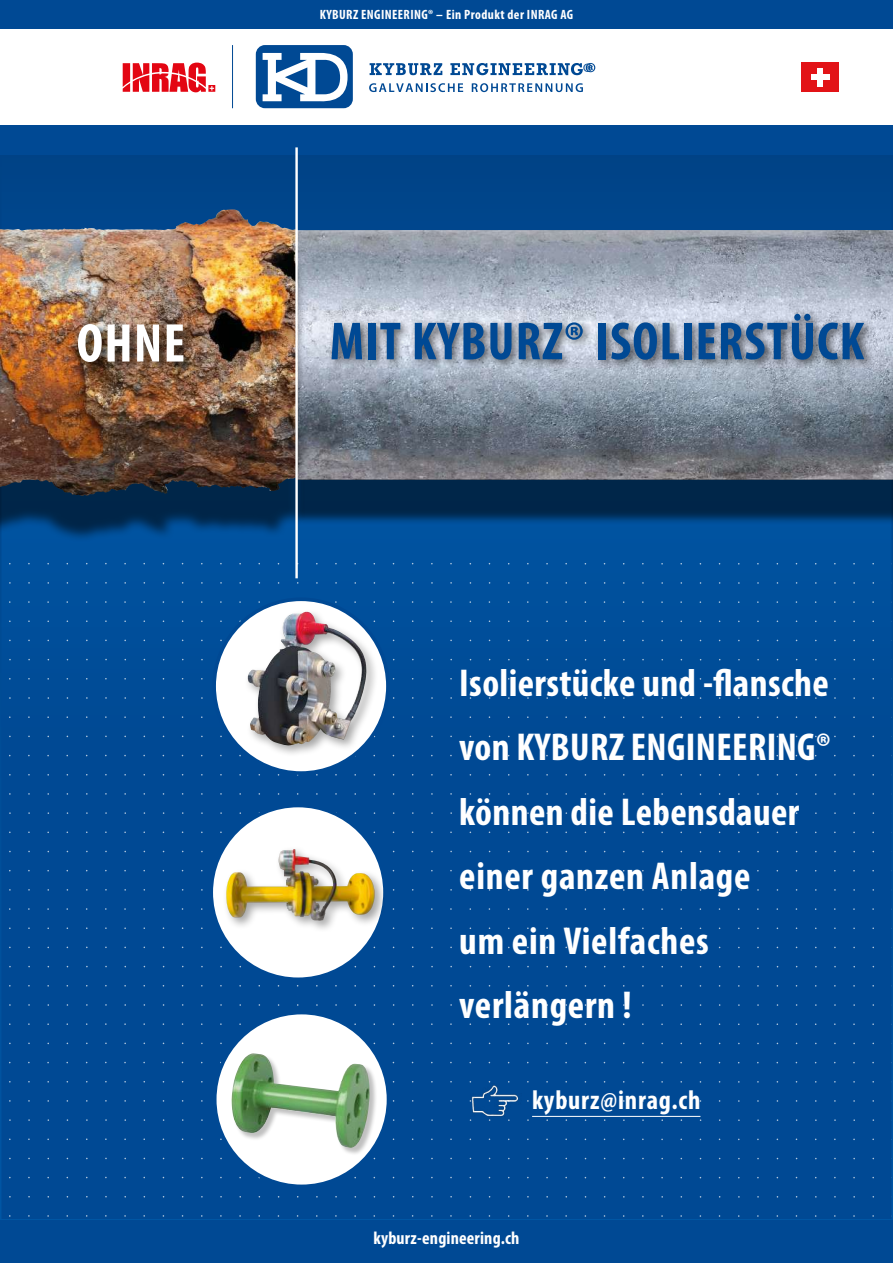
<style>
.page{position:relative;width:893px;height:1263px;background:#fff}
.page>*{position:absolute;margin:0;border:0;box-sizing:border-box;transform-origin:0 0}
.t1{font:700 condensed 54.9px "Myriad Pro";color:#fff}
.t2{font:700 condensed 54px "Myriad Pro";letter-spacing:.02em;color:#004994}
.t3{font:700 condensed 39px/64.5px "Myriad Pro";letter-spacing:.01em;color:#fff}
.t4{font:700 condensed 27px "Myriad Pro";letter-spacing:.03em;color:#fff}
.t5{font:25.5px "Myriad Pro";color:#004994}
.t6{font:700 condensed 18px "Myriad Pro";letter-spacing:.01em;color:#fff}
.t7{font:700 condensed 13.5px "Myriad Pro";letter-spacing:.03em;color:#fff}
</style>
<div class="page">
<div style="left:1px;top:155px;width:891px;height:1065px;background:#004994"></div>
<div style="left:0;top:0;width:893px;height:28px;background:#004994"></div>
<div style="left:0;top:1220px;width:893px;height:43px;background:#004994"></div>
<div style="left:0;top:125px;width:893px;height:30px;background:#004994"></div>
<div style="left:289px;top:260px;width:604px;height:265px;background:#000;opacity:.55"></div>
<img style="left:298px;top:230px;width:595px;height:250px">
<div style="left:0;top:238px;width:305px;height:304px;background:#000;opacity:.55"></div>
<img style="left:0;top:210px;width:226px;height:286px">
<div style="left:76px;top:322px;width:121px;height:54px;background:#000;opacity:.75"></div>
<hr style="left:295px;top:147px;width:3px;height:431px;background:#fff">
<div style="left:214px;top:599px;width:174px;height:174px;background:#fff;border-radius:50%"></div>
<div style="left:212px;top:597px;width:178px;height:178px;border:4px solid #004994;border-radius:50%"></div>
<div style="left:244px;top:608px;width:134px;height:149px;background:#000;opacity:.35"></div>
<img style="left:248px;top:612px;width:118px;height:133px">
<div style="left:211px;top:805px;width:174px;height:174px;background:#fff;border-radius:50%"></div>
<div style="left:222px;top:845px;width:165px;height:87px;background:#000;opacity:.35"></div>
<img style="left:226px;top:849px;width:99px;height:72px">
<div style="left:215px;top:1012px;width:173px;height:174px;background:#fff;border-radius:50%"></div>
<div style="left:213px;top:1011px;width:177px;height:177px;border:4px solid #004994;border-radius:50%"></div>
<hr style="left:532px;top:1116px;width:168px;height:1px;background:#fff">
<img style="left:469px;top:1085px;width:49px;height:32px">
<div style="left:801px;top:63px;width:38px;height:29px;background:#e21317"></div>
<div style="left:811px;top:74px;width:18px;height:6px;background:#fff"></div>
<div style="left:817px;top:68px;width:6px;height:18px;background:#fff"></div>
<div style="left:231px;top:1053px;width:147px;height:103px;background:#000;opacity:.25"></div>
<img style="left:231px;top:1053px;width:139px;height:95px">
<div style="left:256px;top:45px;width:97px;height:63px;background:#004994;border-radius:9px"></div>
<svg style="left:263px;top:53px;width:85px;height:49px"></svg>
<svg style="left:370px;top:63px;width:24px;height:12px"></svg>
<svg style="left:396px;top:63px;width:35px;height:12px"></svg>
<svg style="left:434px;top:63px;width:8px;height:12px"></svg>
<svg style="left:450px;top:63px;width:24px;height:12px"></svg>
<svg style="left:476px;top:63px;width:34px;height:12px"></svg>
<svg style="left:513px;top:63px;width:35px;height:12px"></svg>
<svg style="left:550px;top:63px;width:33px;height:12px"></svg>
<svg style="left:369px;top:83px;width:25px;height:9px"></svg>
<svg style="left:396px;top:83px;width:40px;height:9px"></svg>
<svg style="left:438px;top:83px;width:25px;height:9px"></svg>
<svg style="left:472px;top:83px;width:35px;height:9px"></svg>
<svg style="left:509px;top:83px;width:43px;height:9px"></svg>
<svg style="left:556px;top:83px;width:27px;height:9px"></svg>
<svg style="left:586px;top:63px;width:9px;height:9px"></svg>
<hr style="left:232px;top:45px;width:1px;height:63px;background:#004994">
<svg style="left:152px;top:63px;width:36px;height:29px"></svg>
<svg style="left:123px;top:63px;width:26px;height:29px"></svg>
<svg style="left:189px;top:63px;width:26px;height:29px"></svg>
<div style="left:327px;top:309px;width:547px;height:62px;background:#000;opacity:.65"></div>
<h1 class="t1" style="left:77px;top:309px;width:110px">OHNE</h1>
<p class="t7" style="left:320px;top:6px;width:255px">KYBURZ ENGINEERING® – Ein Produkt der INRAG AG</p>
<p class="t5" style="left:583px;top:57px;width:12px">®</p>
<h2 class="t2" style="left:330px;top:307px;width:536px">MIT KYBURZ® ISOLIERSTÜCK</h2>
<p class="t3" style="left:459px;top:650px;width:373px">Isolierstücke und -flansche von KYBURZ ENGINEERING® können die Lebensdauer einer ganzen Anlage<br>um ein Vielfaches verlängern !</p>
<p class="t4" style="left:532px;top:1083px;width:170px">kyburz@inrag.ch</p>
<p class="t6" style="left:374px;top:1227px;width:147px">kyburz-engineering.ch</p>
</div>
